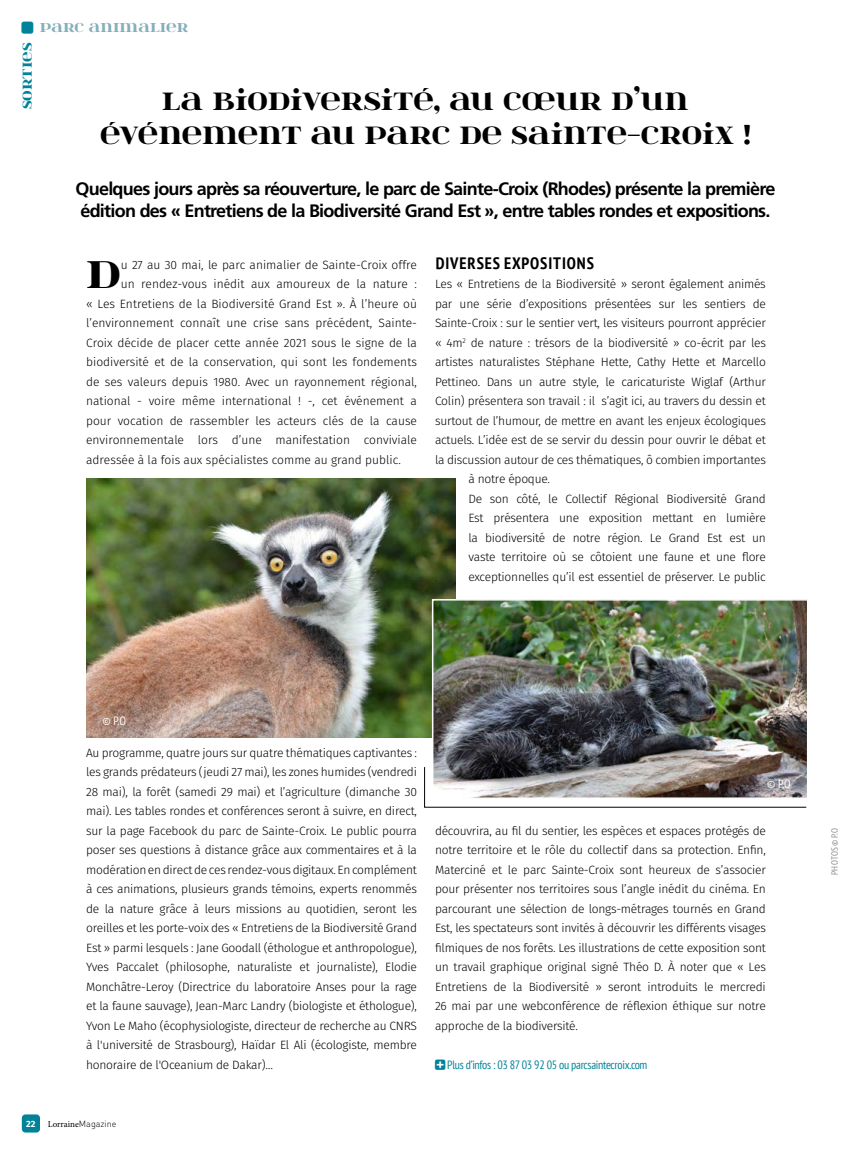
<style>
.page{position:relative;width:851px;height:1149px;background:#fff}
.page>*{position:absolute;margin:0;border:0;box-sizing:border-box;transform-origin:0 0}
.t1{font:43.95px "itsadzoke";color:#000}
.t2{font:28.5px/34.2px "itsadzoke";color:#000;text-align:center}
.t3{font:700 18px/21.6px "Frutiger LT Std";letter-spacing:-.04em;color:#000}
.t4{font:700 condensed 16.5px "PT Sans";letter-spacing:.055em;color:#000}
.t5{font:14.7px "itsadzoke";color:#85afbb}
.t6{font:14.7px "itsadzoke";color:#008398}
.t7{font:300 12px/19.5px "Fira Sans";letter-spacing:-.02em;color:#000;text-align:justify}
.t8{font:300 12px "Fira Sans";color:#000}
.t9{font:condensed 12px "PT Sans";letter-spacing:-.025em;color:#008398}
.t10{font:condensed 12px "PT Sans";color:#fff}
.t11{font:9px "Minion Pro";color:#000}
.t12{font:condensed 9px "PT Sans";letter-spacing:.04em;color:#878988}
.t13{font:700 9px "Fira Sans";color:#fff}
.s1{font-family:"Button Bonus Circle Negative";color:#008398}
.s2{font-family:"DIN Pro";font-weight:300}
</style>
<div class="page">
<div style="left:22px;top:1114px;width:18px;height:18px;background:#008398;border-radius:4px"></div>
<img style="left:86px;top:478px;width:369px;height:258px">
<img style="left:435px;top:602px;width:370px;height:164px">
<div style="left:432px;top:599px;width:376px;height:199px;border:2px solid #fff"></div>
<img style="left:424px;top:766px;width:382px;height:41px">
<p class="t5" style="left:20px;top:18px;width:170px"><span class="s1">±</span> PARC ANIMALIER</p>
<p class="t6" style="left:17px;top:109px;width:68px;rotate:-90deg">SORTIES</p>
<h2 class="t2" style="left:100px;top:82px;width:652px">LA BIODIVERSITÉ, AU CŒUR D’UN<br>ÉVÉNEMENT AU PARC DE SAINTE-CROIX !</h2>
<h3 class="t3" style="left:75px;top:178px;width:701px">Quelques jours après sa réouverture, le parc de Sainte-Croix (Rhodes) présente la première édition des « Entretiens de la Biodiversité Grand Est », entre tables rondes et expositions.</h3>
<h1 class="t1" style="left:86px;top:245px;width:36px">D</h1>
<p class="t8" style="left:121px;top:256px;width:297px">u 27 au 30 mai, le parc animalier de Sainte-Croix offre</p>
<p class="t8" style="left:121px;top:275px;width:297px">un rendez-vous inédit aux amoureux de la nature :</p>
<p class="t8" style="left:86px;top:295px;width:332px">« Les Entretiens de la Biodiversité Grand Est ». À l’heure où</p>
<p class="t8" style="left:86px;top:314px;width:332px">l’environnement connaît une crise sans précédent, Sainte-</p>
<p class="t8" style="left:86px;top:334px;width:332px">Croix décide de placer cette année 2021 sous le signe de la</p>
<p class="t8" style="left:86px;top:353px;width:332px">biodiversité et de la conservation, qui sont les fondements</p>
<p class="t8" style="left:86px;top:373px;width:332px">de ses valeurs depuis 1980. Avec un rayonnement régional,</p>
<p class="t8" style="left:86px;top:392px;width:332px">national - voire même international ! -, cet événement a</p>
<p class="t8" style="left:86px;top:412px;width:332px">pour vocation de rassembler les acteurs clés de la cause</p>
<p class="t8" style="left:86px;top:431px;width:332px">environnementale lors d’une manifestation conviviale</p>
<p class="t8" style="left:86px;top:451px;width:316px">adressée à la fois aux spécialistes comme au grand public.</p>
<h3 class="t4" style="left:435px;top:252px;width:160px">DIVERSES EXPOSITIONS</h3>
<p class="t7" style="left:435px;top:275px;width:332px">Les « Entretiens de la Biodiversité » seront également animés</p>
<p class="t7" style="left:435px;top:294px;width:332px">par une série d’expositions présentées sur les sentiers de</p>
<p class="t7" style="left:435px;top:314px;width:332px">Sainte-Croix : sur le sentier vert, les visiteurs pourront apprécier</p>
<p class="t7" style="left:435px;top:333px;width:332px">« 4m<sup>2</sup> de nature : trésors de la biodiversité » co-écrit par les</p>
<p class="t7" style="left:435px;top:353px;width:332px">artistes naturalistes Stéphane Hette, Cathy Hette et Marcello</p>
<p class="t7" style="left:435px;top:372px;width:332px">Pettineo. Dans un autre style, le caricaturiste Wiglaf (Arthur</p>
<p class="t7" style="left:435px;top:392px;width:332px">Colin) présentera son travail : il s’agit ici, au travers du dessin et</p>
<p class="t7" style="left:435px;top:411px;width:332px">surtout de l’humour, de mettre en avant les enjeux écologiques</p>
<p class="t7" style="left:435px;top:431px;width:332px">actuels. L’idée est de se servir du dessin pour ouvrir le débat et</p>
<p class="t7" style="left:435px;top:450px;width:332px">la discussion autour de ces thématiques, ô combien importantes</p>
<p class="t7" style="left:468px;top:470px;width:83px">à notre époque.</p>
<p class="t7" style="left:468px;top:489px;width:299px">De son côté, le Collectif Régional Biodiversité Grand</p>
<p class="t7" style="left:468px;top:509px;width:299px">Est présentera une exposition mettant en lumière</p>
<p class="t7" style="left:468px;top:528px;width:299px">la biodiversité de notre région. Le Grand Est est un</p>
<p class="t7" style="left:468px;top:548px;width:299px">vaste territoire où se côtoient une faune et une flore</p>
<p class="t7" style="left:468px;top:567px;width:299px">exceptionnelles qu’il est essentiel de préserver. Le public</p>
<p class="t10" style="left:102px;top:712px;width:25px">© P.O</p>
<p class="t7" style="left:86px;top:743px;width:332px">Au programme, quatre jours sur quatre thématiques captivantes : les grands prédateurs (jeudi 27 mai), les zones humides (vendredi 28 mai), la forêt (samedi 29 mai) et l’agriculture (dimanche 30 mai). Les tables rondes et conférences seront à suivre, en direct, sur la page Facebook du parc de Sainte-Croix. Le public pourra poser ses questions à distance grâce aux commentaires et à la modération en direct de ces rendez-vous digitaux. En complément à ces animations, plusieurs grands témoins, experts renommés de la nature grâce à leurs missions au quotidien, seront les oreilles et les porte-voix des « Entretiens de la Biodiversité Grand Est » parmi lesquels : Jane Goodall (éthologue et anthropologue), Yves Paccalet (philosophe, naturaliste et journaliste), Elodie Monchâtre-Leroy (Directrice du laboratoire Anses pour la rage et la faune sauvage), Jean-Marc Landry (biologiste et éthologue), Yvon Le Maho (écophysiologiste, directeur de recherche au CNRS à l'université de Strasbourg), Haïdar El Ali (écologiste, membre honoraire de l'Oceanium de Dakar)…</p>
<p class="t10" style="left:767px;top:776px;width:25px">© P.O</p>
<p class="t7" style="left:435px;top:821px;width:332px">découvrira, au fil du sentier, les espèces et espaces protégés de notre territoire et le rôle du collectif dans sa protection. Enfin, Materciné et le parc Sainte-Croix sont heureux de s’associer pour présenter nos territoires sous l’angle inédit du cinéma. En parcourant une sélection de longs-métrages tournés en Grand Est, les spectateurs sont invités à découvrir les différents visages filmiques de nos forêts. Les illustrations de cette exposition sont un travail graphique original signé Théo D. À noter que « Les Entretiens de la Biodiversité » seront introduits le mercredi 26 mai par une webconférence de réflexion éthique sur notre approche de la biodiversité.</p>
<p class="t9" style="left:435px;top:1056px;width:214px">☑ Plus d’infos : 03 87 03 92 05 ou parcsaintecroix.com</p>
<p class="t13" style="left:26px;top:1117px;width:11px">22</p>
<p class="t11" style="left:48px;top:1117px;width:70px">Lorraine<span class="s2">Magazine</span></p>
<p class="t12" style="left:828px;top:874px;width:48px;rotate:-90deg">PHOTOS © P.O</p>
</div>
